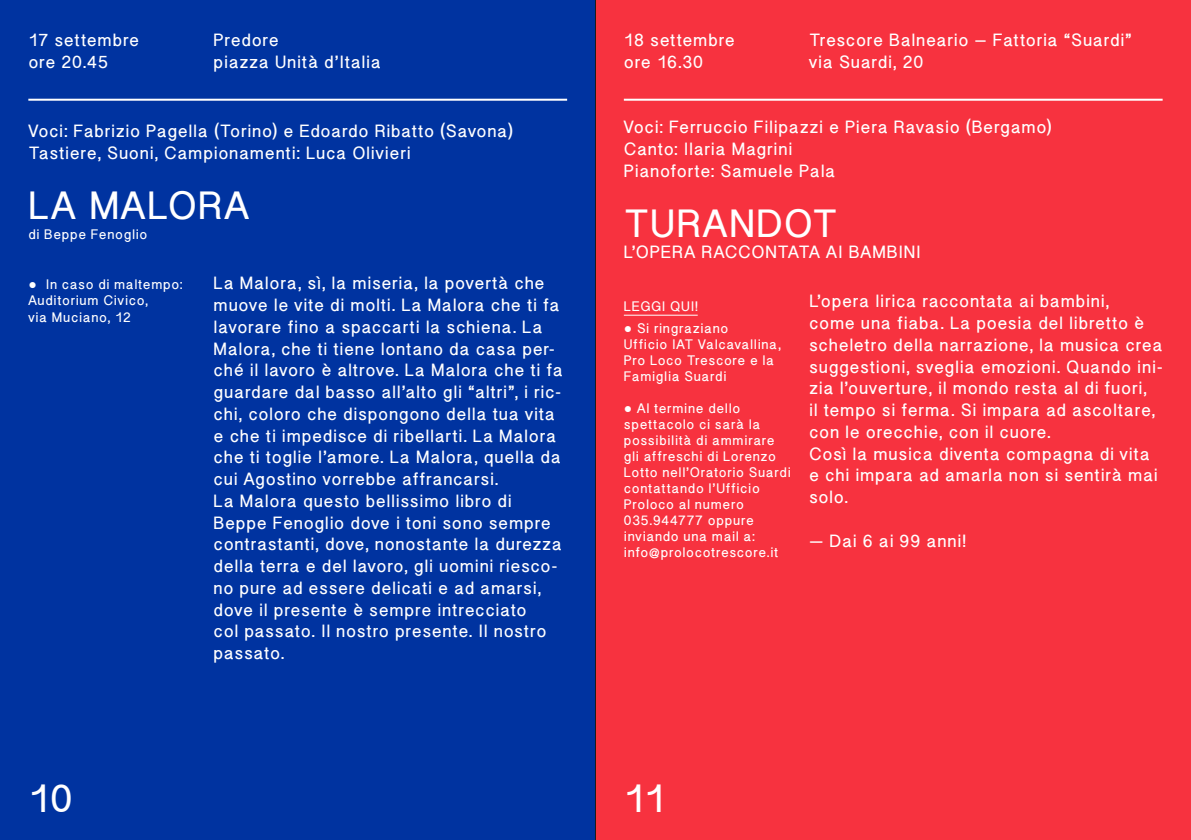
<style>
.page{position:relative;width:1191px;height:840px;background:#fff}
.page>*{position:absolute;margin:0;border:0;box-sizing:border-box;transform-origin:0 0}
.t1{font:700 40px "Boxer";letter-spacing:.04em;color:#fff}
.t2{font:700 18px/21.8px "Boxer";letter-spacing:.04em;color:#fff}
.t3{font:700 14px/16px "Boxer";letter-spacing:.05em;color:#fff}
.s1{font-family:"Courier New";font-weight:400}
</style>
<div class="page">
<div style="left:0;top:0;width:595px;height:839px;background:#0033a0"></div>
<div style="left:595px;top:0;width:596px;height:839px;background:#f7323f"></div>
<hr style="left:28px;top:99px;width:539px;height:2px;background:#fff">
<hr style="left:624px;top:99px;width:538px;height:2px;background:#fff">
<hr style="left:624px;top:314px;width:73px;height:1px;background:#fff">
<hr style="left:595px;top:0;width:1px;height:839px;background:#1d1d1b">
<p class="t2" style="left:28px;top:29px;width:112px">17 settembre ore 20.45</p>
<p class="t2" style="left:214px;top:29px;width:169px">Predore<br>piazza Unità d’Italia</p>
<p class="t2" style="left:624px;top:29px;width:113px">18 settembre ore 16.30</p>
<p class="t2" style="left:809px;top:29px;width:324px">Trescore Balneario – Fattoria “Suardi” via Suardi, 20</p>
<p class="t2" style="left:28px;top:120px;width:486px">Voci: Fabrizio Pagella (Torino) e Edoardo Ribatto (Savona)<br>Tastiere, Suoni, Campionamenti: Luca Olivieri</p>
<h1 class="t1" style="left:28px;top:181px;width:222px">LA MALORA</h1>
<p class="t3" style="left:28px;top:226px;width:120px">di Beppe Fenoglio</p>
<p class="t2" style="left:214px;top:272px;width:351px">La Malora, sì, la miseria, la povertà che muove le vite di molti. La Malora che ti fa lavorare fino a spaccarti la schiena. La Malora, che ti tiene lontano da casa per&shy;ché il lavoro è altrove. La Malora che ti fa guardare dal basso all’alto gli “altri”, i ric&shy;chi, coloro che dispongono della tua vita e che ti impedisce di ribellarti. La Malora che ti toglie l’amore. La Malora, quella da cui Agostino vorrebbe affrancarsi.<br>La Malora questo bellissimo libro di Beppe Fenoglio dove i toni sono sempre contrastanti, dove, nonostante la durezza della terra e del lavoro, gli uomini riesco&shy;no pure ad essere delicati e ad amarsi, dove il presente è sempre intrecciato<br>col passato. Il nostro presente. Il nostro passato.</p>
<p class="t3" style="left:28px;top:276px;width:156px"><span class="s1">●</span> In caso di maltempo:<br>Auditorium Civico,<br>via Muciano, 12</p>
<p class="t2" style="left:624px;top:116px;width:429px">Voci: Ferruccio Filipazzi e Piera Ravasio (Bergamo)<br>Canto: Ilaria Magrini<br>Pianoforte: Samuele Pala</p>
<h1 class="t1" style="left:624px;top:199px;width:215px">TURANDOT</h1>
<p class="t2" style="left:624px;top:241px;width:298px">L’OPERA RACCONTATA AI BAMBINI</p>
<p class="t2" style="left:809px;top:290px;width:355px">L’opera lirica raccontata ai bambini,<br>come una fiaba. La poesia del libretto è scheletro della narrazione, la musica crea suggestioni, sveglia emozioni. Quando ini&shy;zia l’ouverture, il mondo resta al di fuori,<br>il tempo si ferma. Si impara ad ascoltare, con le orecchie, con il cuore.<br>Così la musica diventa compagna di vita e chi impara ad amarla non si sentirà mai solo.</p>
<p class="t2" style="left:809px;top:529px;width:158px">— Dai 6 ai 99 anni!</p>
<p class="t3" style="left:624px;top:298px;width:75px">LEGGI QUI!</p>
<p class="t3" style="left:624px;top:320px;width:158px"><span class="s1">●</span> Si ringraziano<br>Ufficio IAT Valcavallina,<br>Pro Loco Trescore e la<br>Famiglia Suardi</p>
<p class="t3" style="left:624px;top:400px;width:168px"><span class="s1">●</span> Al termine dello spettacolo ci sarà la possibilità di ammirare gli affreschi di Lorenzo<br>Lotto nell’Oratorio Suardi contattando l’Ufficio<br>Proloco al numero<br>035.944777 oppure inviando una mail a: info@prolocotrescore.it</p>
<h1 class="t1" style="left:28px;top:774px;width:46px">10</h1>
<h1 class="t1" style="left:624px;top:774px;width:44px">11</h1>
</div>
